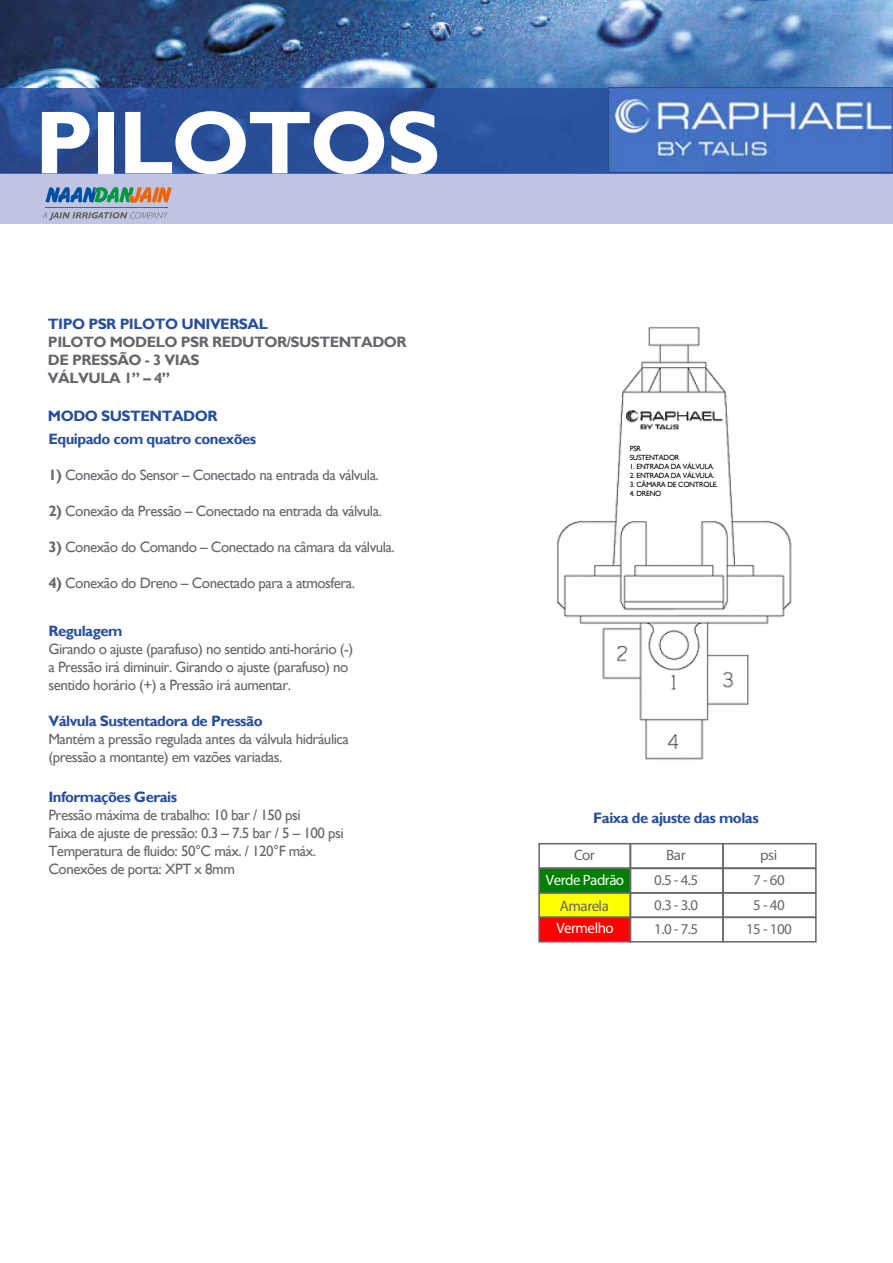
<style>
.page{position:relative;width:893px;height:1263px;background:#fff}
.page>*{position:absolute;margin:0;border:0;box-sizing:border-box;transform-origin:0 0}
.t1{font:700 90px "Gill Sans";letter-spacing:-.03em;color:#fff}
.t2{font:15px/18px "Gill Sans";letter-spacing:-.035em;color:#66666c}
.t3{font:700 15px "Gill Sans";letter-spacing:-.035em;color:#264e9c}
.t4{font:700 15px/18px "Gill Sans";letter-spacing:-.035em;color:#66666c}
.t5{font:15px/24.5px "Myriad Pro";letter-spacing:-.035em;color:#66666c;text-align:justify}
.t6{font:15px "Myriad Pro";letter-spacing:-.035em;color:#fff}
.t7{font:7.5px/9px "Gill Sans";letter-spacing:-.035em;color:#000}
.s1{font-weight:700}
</style>
<div class="page">
<img style="left:557px;top:326px;width:235px;height:434px">
<div style="left:539px;top:893px;width:92px;height:24px;background:#ff0"></div>
<div style="left:539px;top:868px;width:92px;height:25px;background:#008000"></div>
<div style="left:538px;top:892px;width:93px;height:26px;border:2px solid #66666c"></div>
<div style="left:539px;top:917px;width:91px;height:25px;background:#f00"></div>
<div style="left:538px;top:917px;width:93px;height:25px;border:2px solid #66666c"></div>
<div style="left:629px;top:892px;width:95px;height:26px;border:2px solid #66666c"></div>
<div style="left:629px;top:917px;width:95px;height:25px;border:2px solid #66666c"></div>
<div style="left:538px;top:868px;width:93px;height:25px;border:2px solid #66666c"></div>
<div style="left:538px;top:843px;width:93px;height:26px;border:2px solid #66666c"></div>
<div style="left:629px;top:868px;width:95px;height:25px;border:2px solid #66666c"></div>
<div style="left:629px;top:843px;width:95px;height:26px;border:2px solid #66666c"></div>
<div style="left:722px;top:892px;width:95px;height:26px;border:2px solid #66666c"></div>
<div style="left:722px;top:917px;width:95px;height:25px;border:2px solid #66666c"></div>
<div style="left:722px;top:868px;width:95px;height:25px;border:2px solid #66666c"></div>
<div style="left:722px;top:843px;width:95px;height:26px;border:2px solid #66666c"></div>
<img style="left:0;top:0;width:893px;height:173px">
<div style="left:0;top:173px;width:893px;height:50px;background:#c0c4e3"></div>
<hr style="left:0;top:173px;width:893px;height:1px;background:#4762aa">
<svg style="left:623px;top:435px;width:104px;height:82px"></svg>
<img style="left:608px;top:88px;width:285px;height:85px">
<svg style="left:42px;top:212px;width:126px;height:8px"></svg>
<svg style="left:46px;top:187px;width:126px;height:16px"></svg>
<hr style="left:46px;top:208px;width:122px;height:1px;background:#636362">
<h1 class="t1" style="left:34px;top:89px;width:407px">PILOTOS</h1>
<p class="t3" style="left:48px;top:315px;width:222px">TIPO PSR PILOTO UNIVERSAL</p>
<p class="t4" style="left:48px;top:334px;width:360px">PILOTO MODELO PSR REDUTOR/SUSTENTADOR<br>DE PRESSÃO - 3 VIAS<br>VÁLVULA 1” – 4”</p>
<p class="t3" style="left:48px;top:407px;width:171px">MODO SUSTENTADOR</p>
<p class="t3" style="left:48px;top:430px;width:209px">Equipado com quatro conexões</p>
<p class="t2" style="left:48px;top:466px;width:332px"><span class="s1">1)</span> Conexão do Sensor – Conectado na entrada da válvula.</p>
<p class="t2" style="left:48px;top:502px;width:335px"><span class="s1">2)</span> Conexão da Pressão – Conectado na entrada da válvula.</p>
<p class="t2" style="left:48px;top:538px;width:348px"><span class="s1">3)</span> Conexão do Comando – Conectado na câmara da válvula.</p>
<p class="t2" style="left:48px;top:574px;width:308px"><span class="s1">4)</span> Conexão do Dreno – Conectado para a atmosfera.</p>
<p class="t7" style="left:630px;top:444px;width:51px">PSR<br>SUSTENTADOR</p>
<p class="t7" style="left:630px;top:462px;width:86px">1. ENTRADA DA VÁLVULA.</p>
<p class="t7" style="left:630px;top:471px;width:86px">2. ENTRADA DA VÁLVULA.</p>
<p class="t7" style="left:630px;top:480px;width:90px">3. CÂMARA DE CONTROLE.</p>
<p class="t7" style="left:630px;top:489px;width:33px">4. DRENO</p>
<p class="t3" style="left:48px;top:622px;width:76px">Regulagem</p>
<p class="t2" style="left:48px;top:641px;width:306px">Girando o ajuste (parafuso) no sentido anti-horário (-) a Pressão irá diminuir. Girando o ajuste (parafuso) no sentido horário (+) a Pressão irá aumentar.</p>
<p class="t3" style="left:48px;top:712px;width:216px">Válvula Sustentadora de Pressão</p>
<p class="t2" style="left:48px;top:731px;width:302px">Mantém a pressão regulada antes da válvula hidráulica (pressão a montante) em vazões variadas.</p>
<p class="t3" style="left:48px;top:788px;width:130px">Informações Gerais</p>
<p class="t2" style="left:48px;top:807px;width:297px">Pressão máxima de trabalho: 10 bar / 150 psi<br>Faixa de ajuste de pressão: 0.3 – 7.5 bar / 5 – 100 psi Temperatura de fluido: 50°C máx. / 120°F máx.<br>Conexões de porta: XPT x 8mm</p>
<p class="t3" style="left:593px;top:809px;width:167px">Faixa de ajuste das molas</p>
<p class="t6" style="left:546px;top:870px;width:80px">Verde Padrão</p>
<p class="t6" style="left:556px;top:919px;width:59px">Vermelho</p>
<p class="t5" style="left:574px;top:843px;width:22px">Cor</p>
<p class="t5" style="left:666px;top:843px;width:21px">Bar</p>
<p class="t5" style="left:760px;top:843px;width:18px">psi</p>
<p class="t5" style="left:654px;top:868px;width:45px">0.5 - 4.5<br>0.3 - 3.0<br>1.0 - 7.5</p>
<p class="t5" style="left:746px;top:868px;width:47px;text-align:center">7 - 60<br>5 - 40<br>15 - 100</p>
<p class="t5" style="left:560px;top:893px;width:51px">Amarela</p>
</div>
